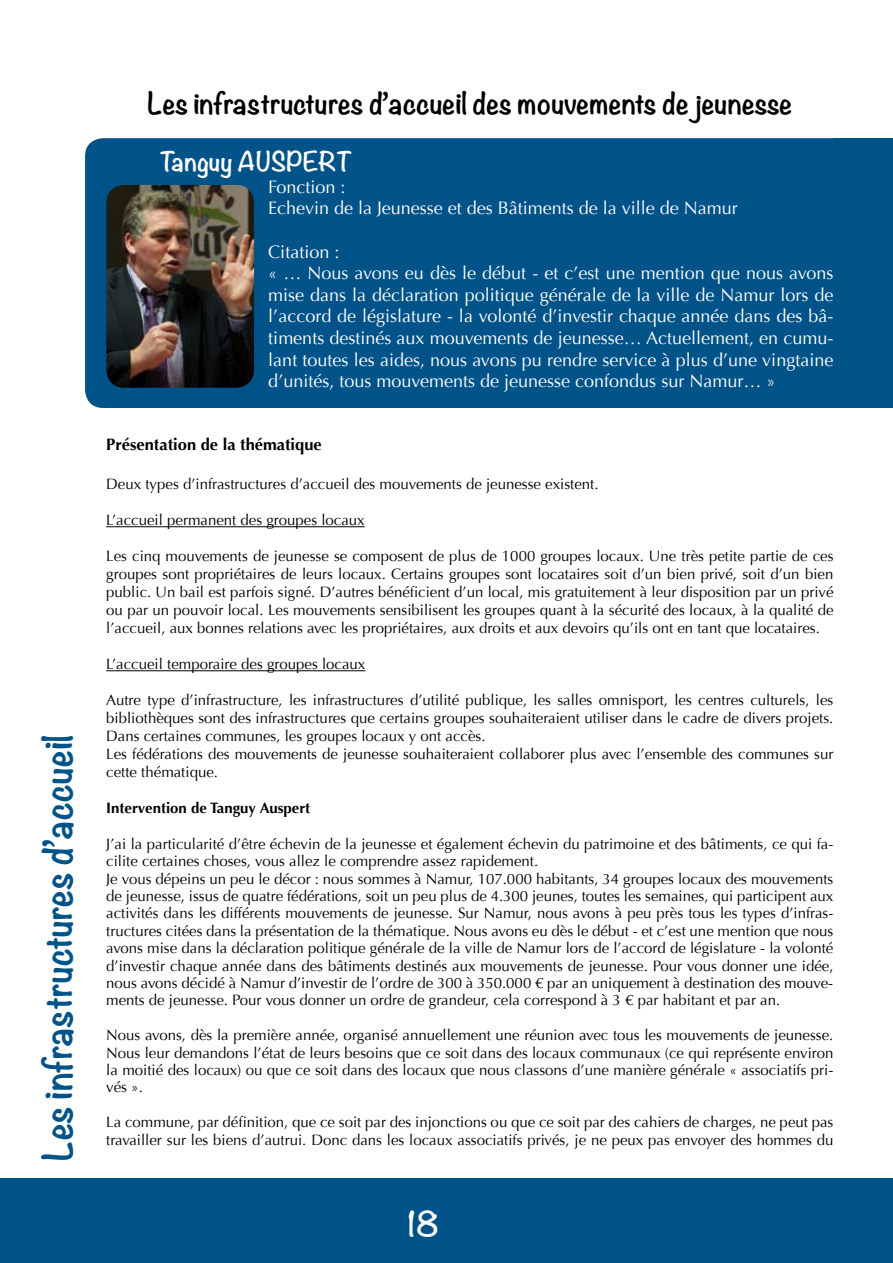
<style>
.page{position:relative;width:893px;height:1263px;background:#005388}
.page>*{position:absolute;margin:0;border:0;box-sizing:border-box;transform-origin:0 0}
.t1{font:700 36px "Noteworthy";color:#005388}
.t2{font:700 30px "Noteworthy";color:#fff}
.t3{font:700 27px "Noteworthy";color:#000}
.t4{font:700 24px "Noteworthy";color:#fff}
.t5{font:18px/21.6px "Optima";color:#fff}
.t6{font:700 16.5px "Optima";color:#000}
.t7{font:15px/17.4px "Optima";color:#000}
.t8{font:700 15px "Optima";color:#000}
</style>
<div class="page">
<div style="left:0;top:0;width:893px;height:1178px;background:#fff"></div>
<div style="left:85px;top:138px;width:748px;height:270px;background:#005388"></div>
<hr style="left:106px;top:526px;width:259px;height:1px;background:#000">
<hr style="left:106px;top:670px;width:259px;height:1px;background:#000">
<div style="left:833px;top:138px;width:60px;height:270px;background:#005388"></div>
<img style="left:106px;top:185px;width:148px;height:203px">
<h1 class="t1" style="left:26px;top:1161px;width:428px;rotate:-90deg">Les infrastructures d’accueil</h1>
<h3 class="t3" style="left:147px;top:79px;width:646px">Les infrastructures d’accueil des mouvements de jeunesse</h3>
<h3 class="t4" style="left:160px;top:141px;width:194px">Tanguy AUSPERT</h3>
<p class="t5" style="left:268px;top:176px;width:471px">Fonction :<br>Echevin de la Jeunesse et des Bâtiments de la ville de Namur</p>
<p class="t5" style="left:268px;top:241px;width:567px">Citation :<br>« … Nous avons eu dès le début - et c’est une mention que nous avons mise dans la déclaration politique générale de la ville de Namur lors de l’accord de législature - la volonté d’investir chaque année dans des bâ&shy;timents destinés aux mouvements de jeunesse… Actuellement, en cumu&shy;lant toutes les aides, nous avons pu rendre service à plus d’une vingtaine d’unités, tous mouvements de jeunesse confondus sur Namur… »</p>
<p class="t6" style="left:106px;top:435px;width:217px">Présentation de la thématique</p>
<p class="t7" style="left:106px;top:476px;width:494px">Deux types d’infrastructures d’accueil des mouvements de jeunesse existent.</p>
<p class="t7" style="left:106px;top:512px;width:260px">L’accueil permanent des groupes locaux</p>
<p class="t7" style="left:106px;top:547px;width:729px;line-height:18px;text-align:justify">Les cinq mouvements de jeunesse se composent de plus de 1000 groupes locaux. Une très petite partie de ces groupes sont propriétaires de leurs locaux. Certains groupes sont locataires soit d’un bien privé, soit d’un bien public. Un bail est parfois signé. D’autres bénéficient d’un local, mis gratuitement à leur disposition par un privé ou par un pouvoir local. Les mouvements sensibilisent les groupes quant à la sécurité des locaux, à la qualité de l’accueil, aux bonnes relations avec les propriétaires, aux droits et aux devoirs qu’ils ont en tant que locataires.</p>
<p class="t7" style="left:106px;top:656px;width:261px">L’accueil temporaire des groupes locaux</p>
<p class="t7" style="left:106px;top:691px;width:729px;line-height:18px">Autre type d’infrastructure, les infrastructures d’utilité publique, les salles omnisport, les centres culturels, les bibliothèques sont des infrastructures que certains groupes souhaiteraient utiliser dans le cadre de divers projets.<br>Dans certaines communes, les groupes locaux y ont accès.<br>Les fédérations des mouvements de jeunesse souhaiteraient collaborer plus avec l’ensemble des communes sur cette thématique.</p>
<p class="t8" style="left:106px;top:799px;width:205px">Intervention de Tanguy Auspert</p>
<p class="t7" style="left:106px;top:835px;width:729px">J’ai la particularité d’être échevin de la jeunesse et également échevin du patrimoine et des bâtiments, ce qui fa&shy;cilite certaines choses, vous allez le comprendre assez rapidement.<br>Je vous dépeins un peu le décor : nous sommes à Namur, 107.000 habitants, 34 groupes locaux des mouvements de jeunesse, issus de quatre fédérations, soit un peu plus de 4.300 jeunes, toutes les semaines, qui participent aux activités dans les différents mouvements de jeunesse. Sur Namur, nous avons à peu près tous les types d’infras&shy;tructures citées dans la présentation de la thématique. Nous avons eu dès le début - et c’est une mention que nous avons mise dans la déclaration politique générale de la ville de Namur lors de l’accord de législature - la volonté d’investir chaque année dans des bâtiments destinés aux mouvements de jeunesse. Pour vous donner une idée, nous avons décidé à Namur d’investir de l’ordre de 300 à 350.000 € par an uniquement à destination des mouve&shy;ments de jeunesse. Pour vous donner un ordre de grandeur, cela correspond à 3 € par habitant et par an.</p>
<p class="t7" style="left:106px;top:1026px;width:729px;text-align:justify">Nous avons, dès la première année, organisé annuellement une réunion avec tous les mouvements de jeunesse.<br>Nous leur demandons l’état de leurs besoins que ce soit dans des locaux communaux (ce qui représente environ la moitié des locaux) ou que ce soit dans des locaux que nous classons d’une manière générale « associatifs pri&shy;vés ».</p>
<p class="t7" style="left:106px;top:1113px;width:729px">La commune, par définition, que ce soit par des injonctions ou que ce soit par des cahiers de charges, ne peut pas travailler sur les biens d’autrui. Donc dans les locaux associatifs privés, je ne peux pas envoyer des hommes du</p>
<h2 class="t2" style="left:407px;top:1198px;width:34px">18</h2>
</div>
